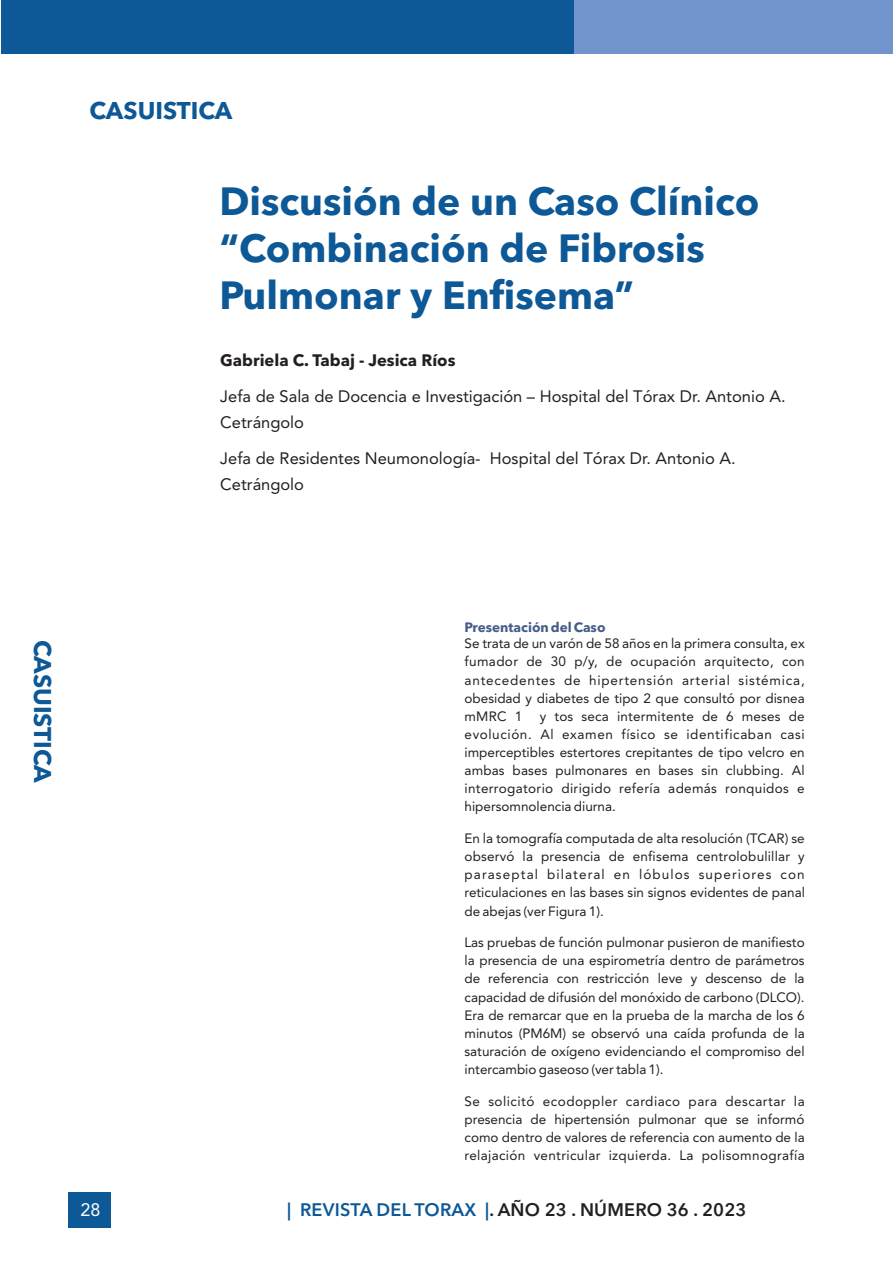
<style>
.page{position:relative;width:893px;height:1263px;background:#fff}
.page>*{position:absolute;margin:0;border:0;box-sizing:border-box;transform-origin:0 0}
.t1{font:700 39px/47.1px "Avenir Next LT Pro";color:#0d5896}
.t2{font:700 24px "Avenir Next LT Pro";color:#0d5896}
.t3{font:600 18px "Avenir Next LT Pro";letter-spacing:.01em;color:#231f20}
.t4{font:18px "Avenir";color:#fff}
.t5{font:16.5px/25.8px "Avenir";color:#231f20}
.t6{font:700 16.5px "Avenir Next LT Pro";color:#231f20}
.t7{font:13.5px/18.1px "Avenir";color:#231f20;text-align:justify}
.t8{font:700 13.5px "Avenir Next LT Pro";color:#455d88}
.s1{color:#0d5896}
</style>
<div class="page">
<div style="left:68px;top:1192px;width:42px;height:36px;background:#0d5896"></div>
<div style="left:574px;top:1px;width:318px;height:53px;background:#7294cc"></div>
<div style="left:1px;top:1px;width:573px;height:53px;background:#0d5896"></div>
<h2 class="t2" style="left:90px;top:101px;width:144px">CASUISTICA</h2>
<h1 class="t1" style="left:219px;top:181px;width:541px">Discusión de un Caso Clínico “Combinación de Fibrosis<br>Pulmonar y Enfisema”</h1>
<p class="t6" style="left:220px;top:354px;width:237px">Gabriela C. Tabaj - Jesica Ríos</p>
<p class="t5" style="left:220px;top:385px;width:567px">Jefa de Sala de Docencia e Investigación – Hospital del Tórax Dr. Antonio A.<br>Cetrángolo</p>
<p class="t5" style="left:220px;top:447px;width:517px">Jefa de Residentes Neumonología- Hospital del Tórax Dr. Antonio A.<br>Cetrángolo</p>
<h2 class="t2" style="left:52px;top:640px;width:145px;rotate:90deg">CASUISTICA</h2>
<p class="t8" style="left:465px;top:622px;width:142px">Presentación del Caso</p>
<p class="t7" style="left:465px;top:636px;width:342px">Se trata de un varón de 58 años en la primera consulta, ex fumador de 30 p/y, de ocupación arquitecto, con antecedentes de hipertensión arterial sistémica, obesidad y diabetes de tipo 2 que consultó por disnea mMRC 1</p>
<p class="t7" style="left:464px;top:708px;width:342px;text-indent:75px">y tos seca intermitente de 6 meses de evolución. Al examen físico se identificaban casi imperceptibles estertores crepitantes de tipo velcro en ambas bases pulmonares en bases sin clubbing. Al interrogatorio dirigido refería además ronquidos e hipersomnolencia diurna.</p>
<p class="t7" style="left:464px;top:830px;width:342px">En la tomografía computada de alta resolución (TCAR) se observó la presencia de enfisema centrolobulillar y paraseptal bilateral en lóbulos superiores con reticulaciones en las bases sin signos evidentes de panal de abejas (ver Figura 1).</p>
<p class="t7" style="left:464px;top:934px;width:342px">Las pruebas de función pulmonar pusieron de manifiesto la presencia de una espirometría dentro de parámetros de referencia con restricción leve y descenso de la capacidad de difusión del monóxido de carbono (DLCO).<br>Era de remarcar que en la prueba de la marcha de los 6 minutos (PM6M) se observó una caída profunda de la saturación de oxígeno evidenciando el compromiso del intercambio gaseoso (ver tabla 1).</p>
<p class="t7" style="left:464px;top:1093px;width:342px">Se solicitó ecodoppler cardiaco para descartar la presencia de hipertensión pulmonar que se informó como dentro de valores de referencia con aumento de la relajación ventricular izquierda. La polisomnografía</p>
<h3 class="t4" style="left:80px;top:1203px;width:22px">28</h3>
<h3 class="t3" style="left:287px;top:1202px;width:461px"><span class="s1">| REVISTA DEL TORAX |</span>. AÑO 23 . NÚMERO 36 . 2023</h3>
</div>
